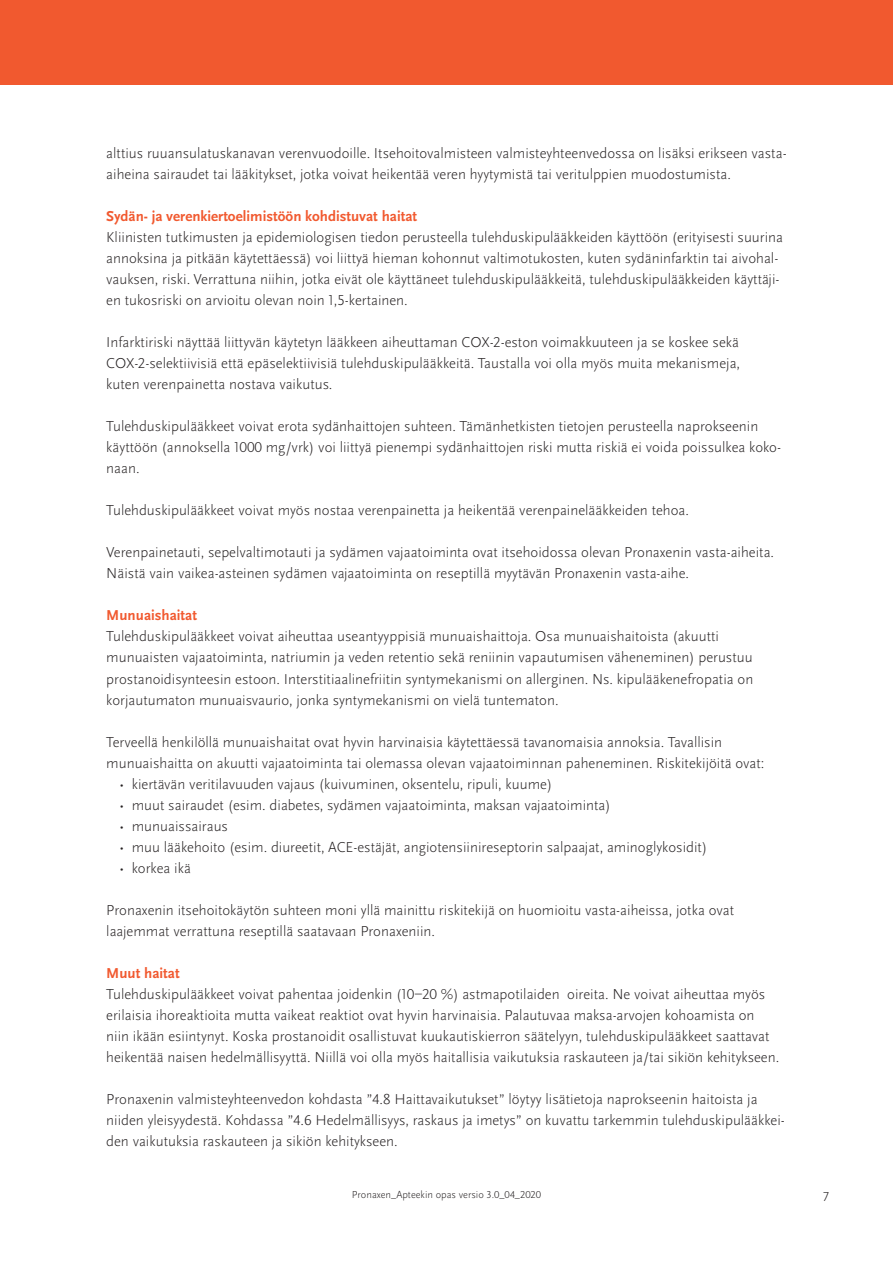
<style>
.page{position:relative;width:893px;height:1263px;background:#fff}
.page>*{position:absolute;margin:0;border:0;box-sizing:border-box;transform-origin:0 0}
.t1{font:300 15px/21px "Scala Sans Pro";color:#231f20}
.t2{font:700 15px "Scala Sans Pro";color:#f1592f}
.t3{font:300 13.5px "Scala Sans Pro";color:#231f20}
.t4{font:300 10.5px "Scala Sans Pro";color:#231f20}
</style>
<div class="page">
<div style="left:0;top:0;width:893px;height:85px;background:#f1592f"></div>
<p class="t1" style="left:106px;top:143px;width:682px">alttius ruuansulatuskanavan verenvuodoille. Itsehoitovalmisteen valmisteyhteenvedossa on lisäksi erikseen vasta&shy;aiheina sairaudet tai lääkitykset, jotka voivat heikentää veren hyytymistä tai veritulppien muodostumista.</p>
<p class="t2" style="left:106px;top:208px;width:312px">Sydän- ja verenkiertoelimistöön kohdistuvat haitat</p>
<p class="t1" style="left:106px;top:227px;width:678px">Kliinisten tutkimusten ja epidemiologisen tiedon perusteella tulehduskipulääkkeiden käyttöön (erityisesti suurina annoksina ja pitkään käytettäessä) voi liittyä hieman kohonnut valtimotukosten, kuten sydäninfarktin tai aivohal&shy;vauksen, riski. Verrattuna niihin, jotka eivät ole käyttäneet tulehduskipulääkkeitä, tulehduskipulääkkeiden käyttäji&shy;en tukosriski on arvioitu olevan noin 1,5-kertainen.</p>
<p class="t1" style="left:106px;top:332px;width:635px;text-align:justify">Infarktiriski näyttää liittyvän käytetyn lääkkeen aiheuttaman COX-2-eston voimakkuuteen ja se koskee sekä COX-2-selektiivisiä että epäselektiivisiä tulehduskipulääkkeitä. Taustalla voi olla myös muita mekanismeja, kuten verenpainetta nostava vaikutus.</p>
<p class="t1" style="left:106px;top:416px;width:676px">Tulehduskipulääkkeet voivat erota sydänhaittojen suhteen. Tämänhetkisten tietojen perusteella naprokseenin käyttöön (annoksella 1000 mg/vrk) voi liittyä pienempi sydänhaittojen riski mutta riskiä ei voida poissulkea koko&shy;naan.</p>
<p class="t1" style="left:106px;top:500px;width:584px">Tulehduskipulääkkeet voivat myös nostaa verenpainetta ja heikentää verenpainelääkkeiden tehoa.</p>
<p class="t1" style="left:106px;top:542px;width:669px">Verenpainetauti, sepelvaltimotauti ja sydämen vajaatoiminta ovat itsehoidossa olevan Pronaxenin vasta-aiheita.<br>Näistä vain vaikea-asteinen sydämen vajaatoiminta on reseptillä myytävän Pronaxenin vasta-aihe.</p>
<p class="t2" style="left:106px;top:607px;width:92px">Munuaishaitat</p>
<p class="t1" style="left:106px;top:626px;width:648px">Tulehduskipulääkkeet voivat aiheuttaa useantyyppisiä munuaishaittoja. Osa munuaishaitoista (akuutti munuaisten vajaatoiminta, natriumin ja veden retentio sekä reniinin vapautumisen väheneminen) perustuu prostanoidisynteesin estoon. Interstitiaalinefriitin syntymekanismi on allerginen. Ns. kipulääkenefropatia on korjautumaton munuaisvaurio, jonka syntymekanismi on vielä tuntematon.</p>
<p class="t1" style="left:106px;top:731px;width:660px">Terveellä henkilöllä munuaishaitat ovat hyvin harvinaisia käytettäessä tavanomaisia annoksia. Tavallisin munuaishaitta on akuutti vajaatoiminta tai olemassa olevan vajaatoiminnan paheneminen. Riskitekijöitä ovat:</p>
<p class="t1" style="left:119px;top:773px;width:435px">• kiertävän veritilavuuden vajaus (kuivuminen, oksentelu, ripuli, kuume)</p>
<p class="t1" style="left:119px;top:794px;width:493px">• muut sairaudet (esim. diabetes, sydämen vajaatoiminta, maksan vajaatoiminta)</p>
<p class="t1" style="left:119px;top:815px;width:111px">• munuaissairaus</p>
<p class="t1" style="left:119px;top:836px;width:590px">• muu lääkehoito (esim. diureetit, ACE-estäjät, angiotensiinireseptorin salpaajat, aminoglykosidit)</p>
<p class="t1" style="left:119px;top:857px;width:73px">• korkea ikä</p>
<p class="t1" style="left:106px;top:899px;width:629px">Pronaxenin itsehoitokäytön suhteen moni yllä mainittu riskitekijä on huomioitu vasta-aiheissa, jotka ovat laajemmat verrattuna reseptillä saatavaan Pronaxeniin.</p>
<p class="t2" style="left:106px;top:964px;width:75px">Muut haitat</p>
<p class="t1" style="left:106px;top:983px;width:674px">Tulehduskipulääkkeet voivat pahentaa joidenkin (10–20 %) astmapotilaiden oireita. Ne voivat aiheuttaa myös erilaisia ihoreaktioita mutta vaikeat reaktiot ovat hyvin harvinaisia. Palautuvaa maksa-arvojen kohoamista on niin ikään esiintynyt. Koska prostanoidit osallistuvat kuukautiskierron säätelyyn, tulehduskipulääkkeet saattavat heikentää naisen hedelmällisyyttä. Niillä voi olla myös haitallisia vaikutuksia raskauteen ja/tai sikiön kehitykseen.</p>
<p class="t1" style="left:106px;top:1088px;width:680px">Pronaxenin valmisteyhteenvedon kohdasta ”4.8 Haittavaikutukset” löytyy lisätietoja naprokseenin haitoista ja niiden yleisyydestä. Kohdassa ”4.6 Hedelmällisyys, raskaus ja imetys” on kuvattu tarkemmin tulehduskipulääkkei&shy;den vaikutuksia raskauteen ja sikiön kehitykseen.</p>
<p class="t4" style="left:352px;top:1189px;width:191px">Pronaxen_Apteekin opas versio 3.0_04_2020</p>
<p class="t3" style="left:823px;top:1188px;width:7px">7</p>
</div>
